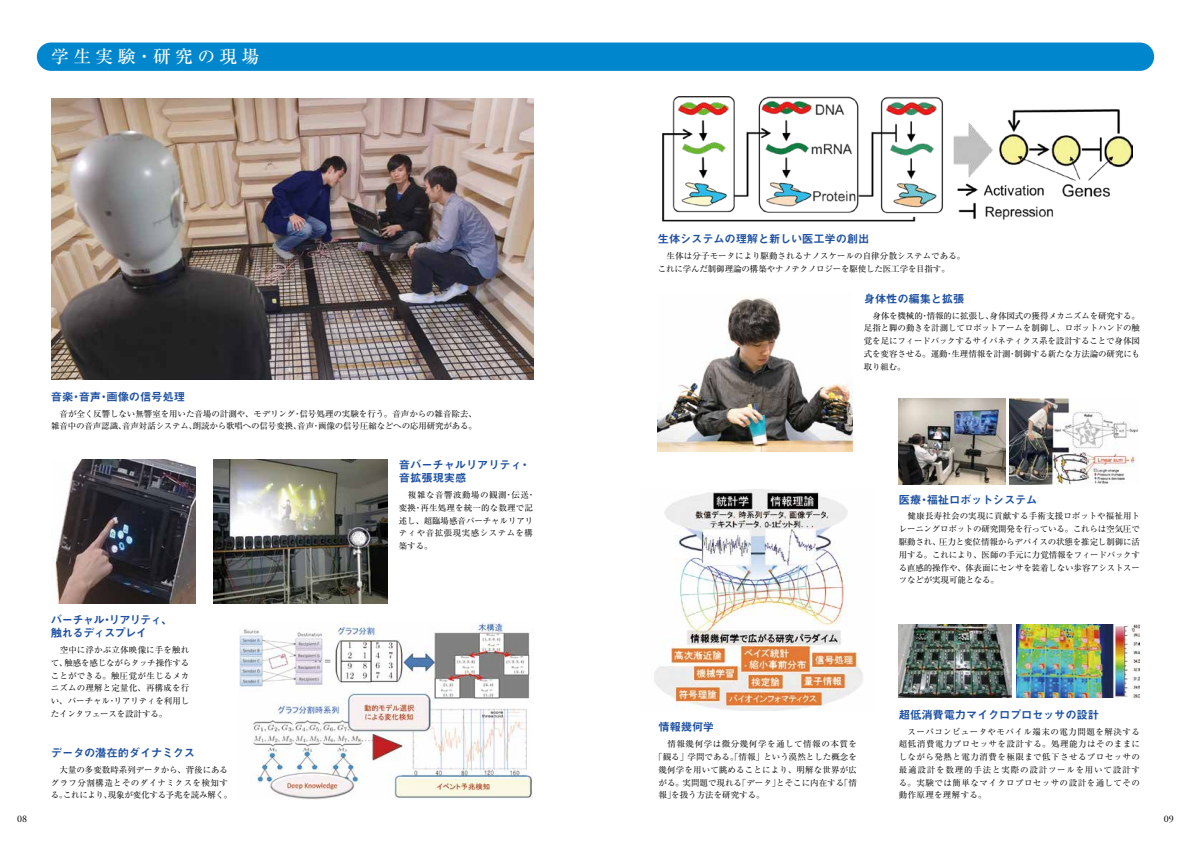
<style>
.page{position:relative;width:1191px;height:842px;background:#fff}
.page>*{position:absolute;margin:0;border:0;box-sizing:border-box;transform-origin:0 0}
.t1{font:500 17.7px "Ryumin Pro";letter-spacing:.25em;color:#fff}
.t2{font:11.3px/12.8px "Midashi Go Pro MB31";letter-spacing:-.02em;color:#1d50a2}
.t3{font:11.3px/12.8px "Midashi Go Pro MB31";letter-spacing:-.07em;color:#1d50a2}
.t4{font:10px "Adobe Garamond Pro";color:#000}
.t5{font:8.5px/12.8px "Ryumin Pro";letter-spacing:-.005em;color:#000;text-align:justify}
.t6{font:8.5px/12.8px "Ryumin Pro";letter-spacing:.025em;color:#000}
.t7{font:8.5px "Ryumin Pro";letter-spacing:.015em;color:#000}
.t8{font:8.5px "Ryumin Pro";letter-spacing:.065em;color:#000}
</style>
<div class="page">
<img style="left:51px;top:98px;width:482px;height:281px">
<div style="left:37px;top:43px;width:1117px;height:28px;background:#0086cd;border-radius:14px"></div>
<img style="left:54px;top:459px;width:141px;height:144px">
<img style="left:899px;top:398px;width:106px;height:87px">
<img style="left:1009px;top:398px;width:129px;height:87px">
<img style="left:899px;top:625px;width:112px;height:72px">
<img style="left:1016px;top:625px;width:124px;height:72px">
<img style="left:662px;top:97px;width:471px;height:125px">
<img style="left:213px;top:459px;width:174px;height:144px">
<img style="left:239px;top:623px;width:294px;height:176px">
<img style="left:654px;top:490px;width:209px;height:221px">
<img style="left:658px;top:298px;width:194px;height:154px">
<h1 class="t1" style="left:51px;top:43px;width:210px">学生実験・研究の現場</h1>
<h2 class="t2" style="left:51px;top:389px;width:136px">音楽・音声・画像の信号処理</h2>
<p class="t5" style="left:51px;top:406px;width:427px">　音が全く反響しない無響室を用いた音場の計測や、モデリング・信号処理の実験を行う。音声からの雑音除去、雑音中の音声認識、音声対話システム、朗読から歌唱への信号変換、音声・画像の信号圧縮などへの応用研究がある。</p>
<h2 class="t2" style="left:399px;top:457px;width:133px">音バーチャルリアリティ・音拡張現実感</h2>
<p class="t6" style="left:399px;top:488px;width:138px">　複雑な音響波動場の観測・伝送・変換・再生処理を統一的な数理で記述し、超臨場感音バーチャルリアリティや音拡張現実感システムを構築する。</p>
<h2 class="t3" style="left:51px;top:612px;width:123px">バーチャル・リアリティ、触れるディスプレイ</h2>
<p class="t5" style="left:51px;top:643px;width:140px">　空中に浮かぶ立体映像に手を触れて、触感を感じながらタッチ操作することができる。触圧覚が生じるメカニズムの理解と定量化、再構成を行い、バーチャル・リアリティを利用したインタフェースを設計する。</p>
<h2 class="t2" style="left:51px;top:745px;width:146px">データの潜在的ダイナミクス</h2>
<p class="t5" style="left:51px;top:763px;width:183px;text-align:left">　大量の多変数時系列データから、背後にあるグラフ分割構造とそのダイナミクスを検知する。これにより、現象が変化する予兆を読み解く。</p>
<h2 class="t2" style="left:658px;top:231px;width:213px">生体システムの理解と新しい医工学の創出</h2>
<p class="t5" style="left:657px;top:249px;width:309px">　生体は分子モータにより駆動されるナノスケールの自律分散システムである。これに学んだ制御理論の構築やナノテクノロジーを駆使した医工学を目指す。</p>
<h2 class="t2" style="left:864px;top:291px;width:102px">身体性の編集と拡張</h2>
<p class="t5" style="left:864px;top:308px;width:278px">　身体を機械的・情報的に拡張し、身体図式の獲得メカニズムを研究する。足指と脚の動きを計測してロボットアームを制御し、ロボットハンドの触覚を足にフィードバックするサイバネティクス系を設計することで身体図式を変容させる。運動・生理情報を計測・制御する新たな方法論の研究にも取り組む。</p>
<h2 class="t2" style="left:898px;top:491px;width:140px">医療・福祉ロボットシステム</h2>
<p class="t5" style="left:898px;top:509px;width:243px">　健康長寿社会の実現に貢献する手術支援ロボットや福祉用トレーニングロボットの研究開発を行っている。これらは空気圧で駆動され、圧力と変位情報からデバイスの状態を推定し制御に活用する。これにより、医師の手元に力覚情報をフィードバックする直感的操作や、体表面にセンサを装着しない歩容アシストスーツなどが実現可能となる。</p>
<h2 class="t2" style="left:658px;top:719px;width:57px">情報幾何学</h2>
<p class="t8" style="left:658px;top:737px;width:200px">　情報幾何学は微分幾何学を通して情報の本質を</p>
<p class="t5" style="left:654px;top:750px;width:204px">「観る」学問である。「情報」という漠然とした概念を</p>
<p class="t7" style="left:658px;top:763px;width:200px">幾何学を用いて眺めることにより、明解な世界が広</p>
<p class="t5" style="left:658px;top:775px;width:200px">がる。実問題で現れる「データ」とそこに内在する「情</p>
<p class="t5" style="left:658px;top:788px;width:108px">報」を扱う方法を研究する。</p>
<h2 class="t2" style="left:899px;top:707px;width:202px">超低消費電力マイクロプロセッサの設計</h2>
<p class="t5" style="left:898px;top:724px;width:243px">　スーパコンピュータやモバイル端末の電力問題を解決する超低消費電力プロセッサを設計する。処理能力はそのままにしながら発熱と電力消費を極限まで低下させるプロセッサの最適設計を数理的手法と実際の設計ツールを用いて設計する。実験では簡単なマイクロプロセッサの設計を通してその動作原理を理解する。</p>
<p class="t4" style="left:17px;top:813px;width:11px">08</p>
<p class="t4" style="left:1164px;top:813px;width:11px">09</p>
</div>
